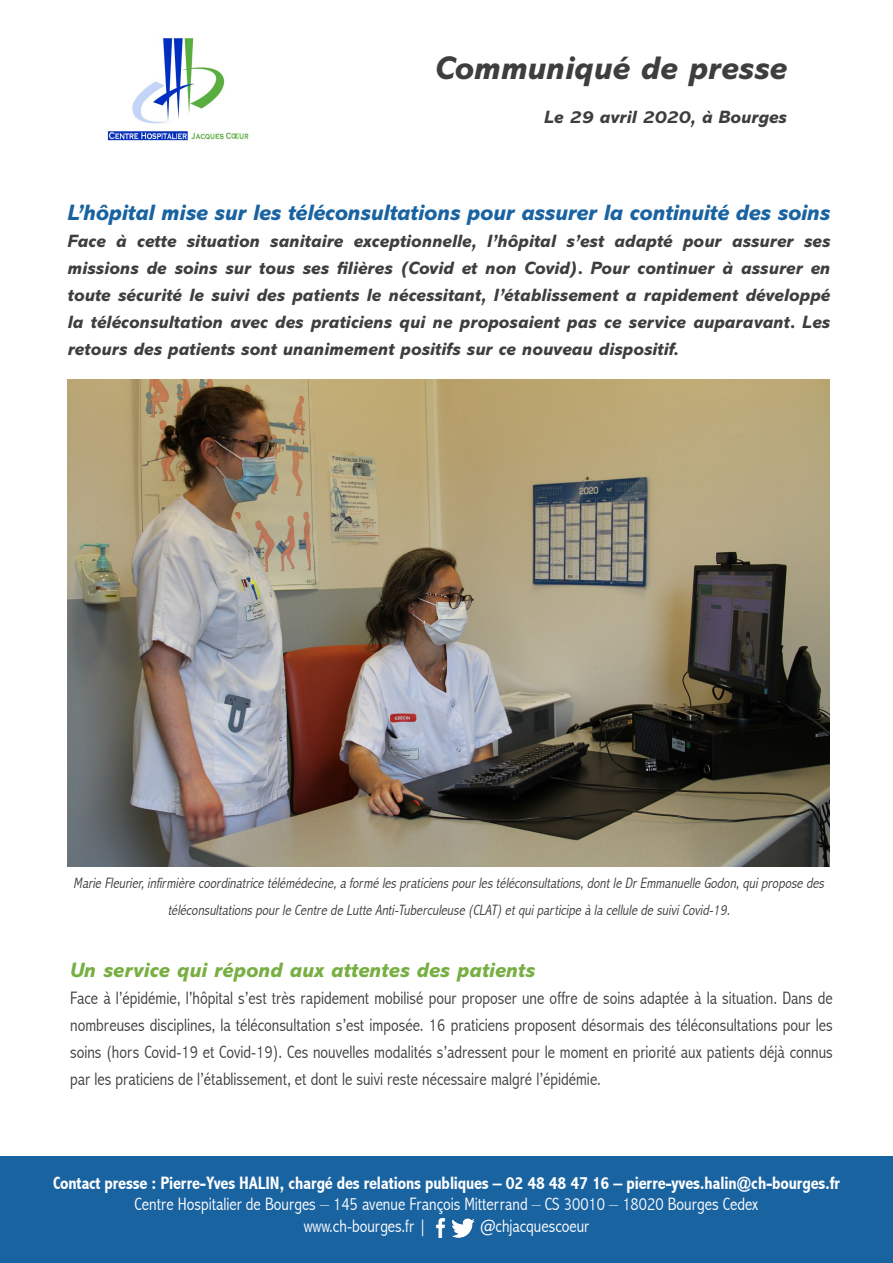
<style>
.page{position:relative;width:893px;height:1263px;background:#fff}
.page>*{position:absolute;margin:0;border:0;box-sizing:border-box;transform-origin:0 0}
.t1{font:italic 800 33px "Abadi MT Std";color:#3e3e3f}
.t2{font:italic 800 22.5px "Abadi MT Std";letter-spacing:-.01em;color:#1a63a1}
.t3{font:italic 800 21px "Abadi MT Std";color:#78af42}
.t4{font:300 condensed 18px/27px "Abadi";color:#3e3e3f;text-align:justify}
.t5{font:italic 800 18px/27px "Abadi MT Std";color:#3e3e3f;text-align:justify}
.t6{font:300 condensed 18px "Abadi";color:#fff}
.t7{font:700 condensed 18px "Abadi";letter-spacing:-.01em;color:#fff}
.t8{font:italic 300 condensed 15px/27px "Abadi";color:#3e3e3f;text-align:center}
</style>
<div class="page">
<img style="left:107px;top:38px;width:142px;height:103px">
<div style="left:0;top:1157px;width:893px;height:106px;background:#1a63a1"></div>
<img style="left:435px;top:1219px;width:11px;height:18px">
<img style="left:451px;top:1218px;width:23px;height:20px">
<img style="left:68px;top:380px;width:761px;height:486px">
<p class="t1" style="left:435px;top:50px;width:353px">Communiqué de presse</p>
<p class="t5" style="left:544px;top:103px;width:244px">Le 29 avril 2020, à Bourges</p>
<p class="t2" style="left:68px;top:200px;width:764px">L’hôpital mise sur les téléconsultations pour assurer la continuité des soins</p>
<p class="t5" style="left:68px;top:227px;width:764px">Face à cette situation sanitaire exceptionnelle, l’hôpital s’est adapté pour assurer ses missions de soins sur tous ses filières (Covid et non Covid). Pour continuer à assurer en toute sécurité le suivi des patients le nécessitant, l’établissement a rapidement développé la téléconsultation avec des praticiens qui ne proposaient pas ce service auparavant. Les retours des patients sont unanimement positifs sur ce nouveau dispositif.</p>
<p class="t8" style="left:73px;top:869px;width:755px">Marie Fleurier,infirmière coordinatrice télémédecine,a formé lespraticienspourlestéléconsultations,dontle DrEmmanuelle Godon,quipropose des téléconsultationspourle Centre de Lutte Anti-Tuberculeuse (CLAT)etquiparticipe à la cellule de suiviCovid-19.</p>
<p class="t3" style="left:70px;top:958px;width:466px">Un service qui répond aux attentes des patients</p>
<p class="t4" style="left:70px;top:984px;width:764px">Face à l’épidémie, l’hôpital s’est très rapidement mobilisé pour proposer une offre de soins adaptée à la situation. Dans de nombreuses disciplines, la téléconsultation s’est imposée. 16 praticiens proposent désormais des téléconsultations pour les soins (hors Covid-19 et Covid-19). Ces nouvelles modalités s’adressent pour le moment en priorité aux patients déjà connus par les praticiens de l’établissement, et dont le suivi reste nécessaire malgré l’épidémie.</p>
<p class="t7" style="left:53px;top:1172px;width:788px">Contact presse : Pierre-Yves HALIN, chargé des relations publiques – 02 48 48 47 16 – pierre-yves.halin@ch-bourges.fr</p>
<p class="t6" style="left:135px;top:1194px;width:625px">Centre Hospitalier de Bourges – 145 avenue François Mitterrand – CS 30010 – 18020 Bourges Cedex</p>
<p class="t6" style="left:304px;top:1215px;width:125px">www.ch-bourges.fr |</p>
<p class="t6" style="left:481px;top:1215px;width:110px">@chjacquescoeur</p>
</div>
